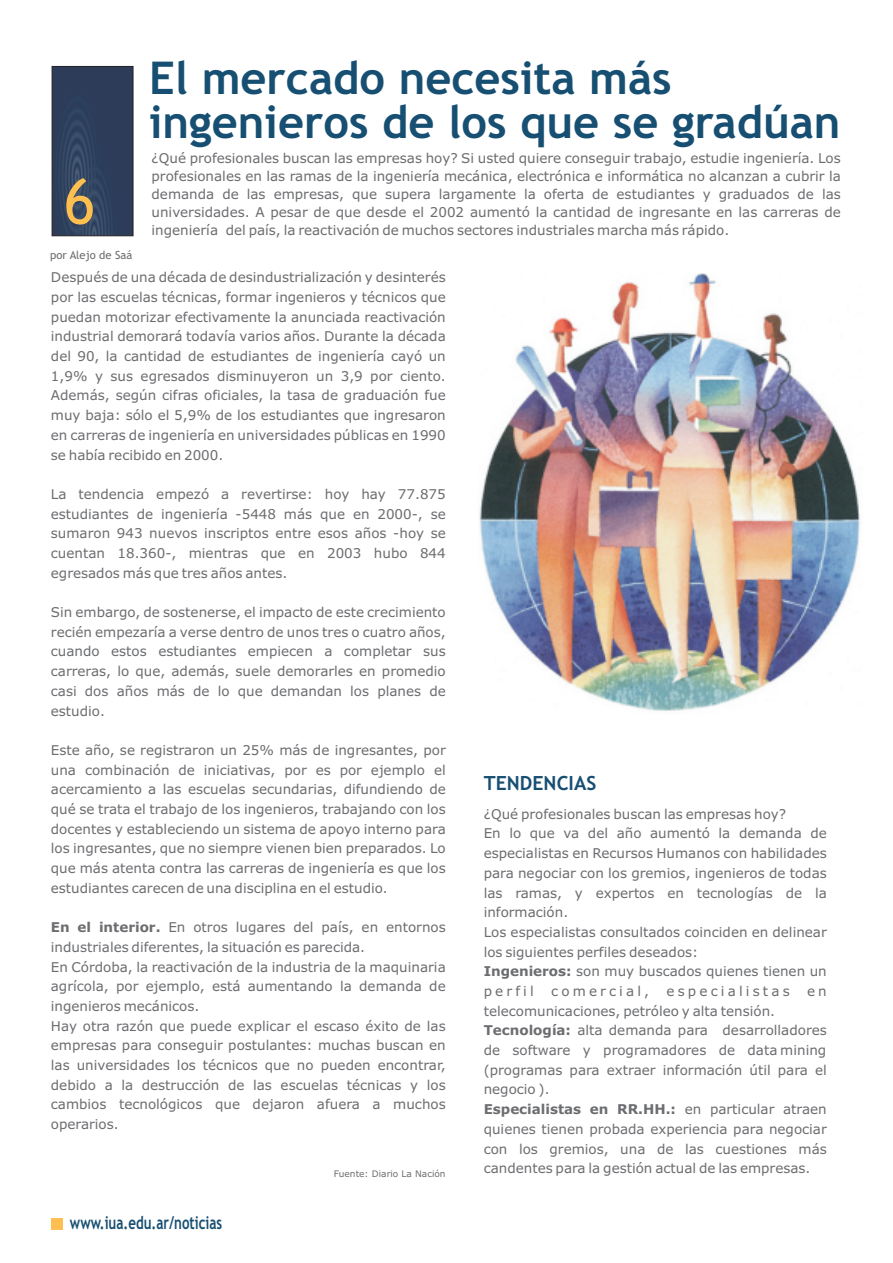
<style>
.page{position:relative;width:893px;height:1263px;background:#fff}
.page>*{position:absolute;margin:0;border:0;box-sizing:border-box;transform-origin:0 0}
.t1{font:62.85px "Trebuchet MS";color:#fdbf4f;scale:.95 1}
.t2{font:700 45.3px/44.7px "Trebuchet MS";color:#174f72}
.t3{font:700 19.5px "Trebuchet MS";color:#174f72}
.t4{font:700 17.85px "Trebuchet MS";color:#174f72;scale:.74 1}
.t5{font:13.5px/19.6px "Verdana";color:#6c6d70;text-align:justify}
.t6{font:13.5px "Verdana";letter-spacing:.235em;color:#6c6d70}
.t7{font:11.25px "Trebuchet MS";color:#6c6d70}
.t8{font:9px "Verdana";color:#6c6d70}
.t9{font:italic 4.5px "Verdana";color:#808285;scale:.2 1}
.s1{font-weight:700}
</style>
<div class="page">
<div style="left:51px;top:1218px;width:11px;height:12px;background:#fdbf4f"></div>
<svg style="left:52px;top:66px;width:81px;height:170px;background:#2e3f5b"></svg>
<img style="left:479px;top:273px;width:381px;height:438px">
<h2 class="t2" style="left:149px;top:59px;width:693px">El mercado necesita más ingenieros de los que se gradúan</h2>
<p class="t5" style="left:152px;top:150px;width:691px;line-height:18px">¿Qué profesionales buscan las empresas hoy? Si usted quiere conseguir trabajo, estudie ingeniería. Los profesionales en las ramas de la ingeniería mecánica, electrónica e informática no alcanzan a cubrir la demanda de las empresas, que supera largamente la oferta de estudiantes y graduados de las universidades. A pesar de que desde el 2002 aumentó la cantidad de ingresante en las carreras de ingeniería del país, la reactivación de muchos sectores industriales marcha más rápido.</p>
<p class="t5" style="left:51px;top:269px;width:396px">Después de una década de desindustrialización y desinterés por las escuelas técnicas, formar ingenieros y técnicos que puedan motorizar efectivamente la anunciada reactivación industrial demorará todavía varios años. Durante la década del 90, la cantidad de estudiantes de ingeniería cayó un 1,9% y sus egresados disminuyeron un 3,9 por ciento.<br>Además, según cifras oficiales, la tasa de graduación fue muy baja: sólo el 5,9% de los estudiantes que ingresaron en carreras de ingeniería en universidades públicas en 1990 se había recibido en 2000.</p>
<p class="t5" style="left:51px;top:485px;width:396px">La tendencia empezó a revertirse: hoy hay 77.875 estudiantes de ingeniería -5448 más que en 2000-, se sumaron 943 nuevos inscriptos entre esos años -hoy se cuentan 18.360-, mientras que en 2003 hubo 844 egresados más que tres años antes.</p>
<p class="t5" style="left:51px;top:603px;width:396px">Sin embargo, de sostenerse, el impacto de este crecimiento recién empezaría a verse dentro de unos tres o cuatro años, cuando estos estudiantes empiecen a completar sus carreras, lo que, además, suele demorarles en promedio casi dos años más de lo que demandan los planes de estudio.</p>
<p class="t5" style="left:51px;top:741px;width:396px">Este año, se registraron un 25% más de ingresantes, por una combinación de iniciativas, por es por ejemplo el acercamiento a las escuelas secundarias, difundiendo de qué se trata el trabajo de los ingenieros, trabajando con los docentes y estableciendo un sistema de apoyo interno para los ingresantes, que no siempre vienen bien preparados. Lo que más atenta contra las carreras de ingeniería es que los estudiantes carecen de una disciplina en el estudio.</p>
<p class="t5" style="left:51px;top:918px;width:396px;text-align:left"><span class="s1">En el interior.</span> En otros lugares del país, en entornos industriales diferentes, la situación es parecida.<br>En Córdoba, la reactivación de la industria de la maquinaria agrícola, por ejemplo, está aumentando la demanda de ingenieros mecánicos.<br>Hay otra razón que puede explicar el escaso éxito de las empresas para conseguir postulantes: muchas buscan en las universidades los técnicos que no pueden encontrar, debido a la destrucción de las escuelas técnicas y los cambios tecnológicos que dejaron afuera a muchos operarios.</p>
<p class="t8" style="left:334px;top:1170px;width:113px">Fuente: Diario La Nación</p>
<h1 class="t1" style="left:64px;top:177px;width:35px">6</h1>
<p class="t7" style="left:50px;top:250px;width:83px">por Alejo de Saá</p>
<p class="t9" style="left:264px;top:378px;width:4px">2</p>
<h3 class="t3" style="left:484px;top:775px;width:114px">TENDENCIAS</h3>
<p class="t5" style="left:484px;top:805px;width:345px;text-align:left">¿Qué profesionales buscan las empresas hoy?<br>En lo que va del año aumentó la demanda de especialistas en Recursos Humanos con habilidades para negociar con los gremios, ingenieros de todas las ramas, y expertos en tecnologías de la información.<br>Los especialistas consultados coinciden en delinear los siguientes perfiles deseados:<br><span class="s1">Ingenieros:</span> son muy buscados quienes tienen un perfil</p>
<p class="t6" style="left:551px;top:986px;width:99px">comercial,</p>
<p class="t6" style="left:667px;top:986px;width:125px">especialistas</p>
<p class="t5" style="left:807px;top:982px;width:21px">en</p>
<p class="t5" style="left:484px;top:1002px;width:345px;text-align:left">telecomunicaciones, petróleo y alta tensión.<br><span class="s1">Tecnología:</span> alta demanda para desarrolladores de software y programadores de data mining (programas para extraer información útil para el negocio ).<br><span class="s1">Especialistas en RR.HH.:</span> en particular atraen quienes tienen probada experiencia para negociar con los gremios, una de las cuestiones más candentes para la gestión actual de las empresas.</p>
<h3 class="t4" style="left:70px;top:1216px;width:207px">www.iua.edu.ar/noticias</h3>
</div>
